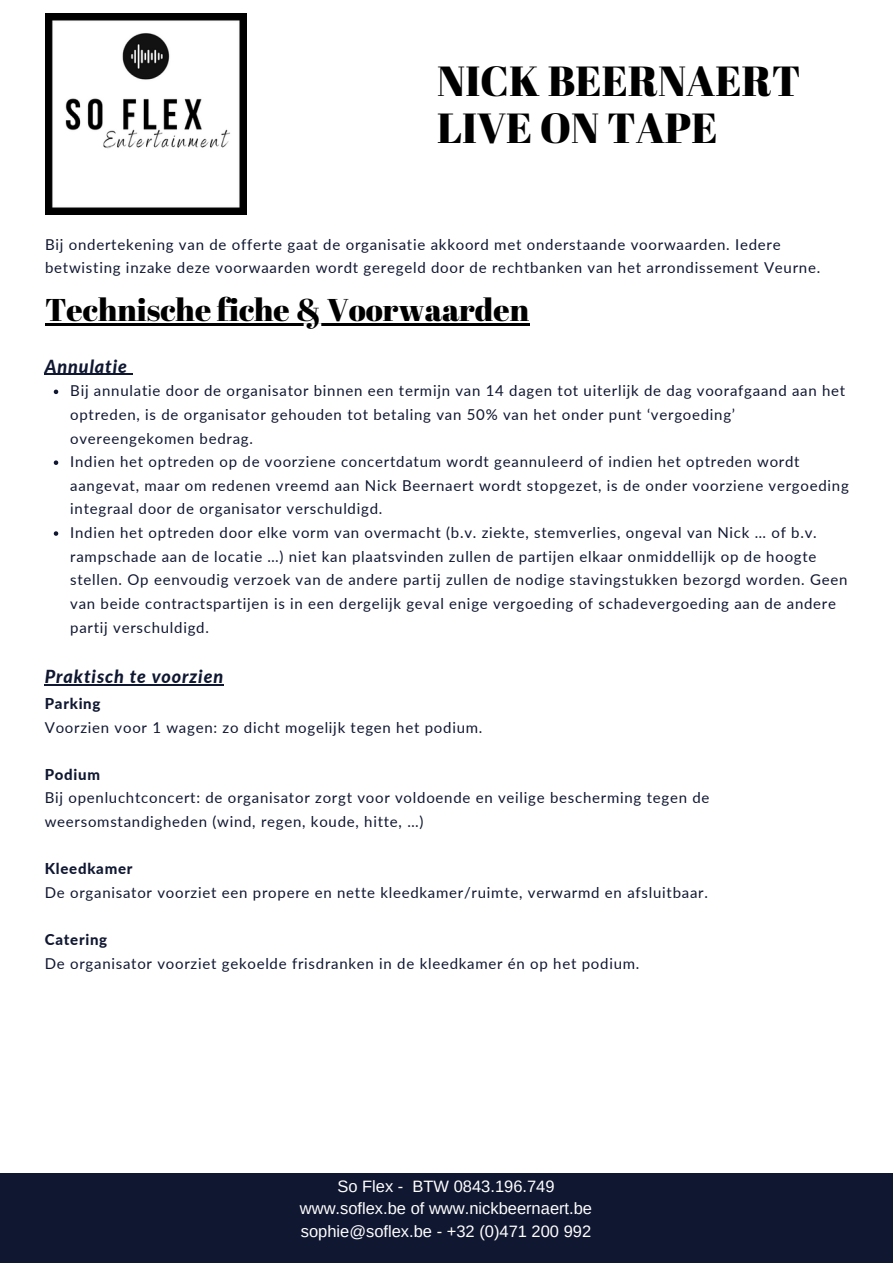
<style>
.page{position:relative;width:893px;height:1264px;background:#fff}
.page>*{position:absolute;margin:0;border:0;box-sizing:border-box;transform-origin:0 0}
.t1{font:42px "Abril Fatface";color:#000}
.t2{font:31.5px "Abril Fatface";color:#000}
.t3{font:italic 800 18px "Lato";letter-spacing:.05em;color:#101731}
.t4{font:16.5px "Arimo";color:#fff}
.t5{font:15px/23.5px "Lato";letter-spacing:.05em;color:#101731}
.t6{font:800 15px "Lato";letter-spacing:.05em;color:#101731}
</style>
<div class="page">
<div style="left:0;top:1173px;width:892px;height:89px;background:#101731"></div>
<img style="left:45px;top:14px;width:201px;height:201px">
<hr style="left:45px;top:324px;width:484px;height:2px;background:#000">
<svg style="left:54px;top:389px;width:4px;height:5px"></svg>
<svg style="left:54px;top:460px;width:4px;height:5px"></svg>
<svg style="left:54px;top:531px;width:4px;height:5px"></svg>
<hr style="left:45px;top:374px;width:83px;height:1px;background:#101731">
<hr style="left:45px;top:684px;width:179px;height:1px;background:#101731">
<p class="t1" style="left:437px;top:51px;width:365px">NICK BEERNAERT</p>
<p class="t1" style="left:437px;top:99px;width:282px">LIVE ON TAPE</p>
<p class="t5" style="left:45px;top:232px;width:776px">Bij ondertekening van de offerte gaat de organisatie akkoord met onderstaande voorwaarden. Iedere betwisting inzake deze voorwaarden wordt geregeld door de rechtbanken van het arrondissement Veurne.</p>
<p class="t2" style="left:45px;top:288px;width:485px">Technische fiche &amp; Voorwaarden</p>
<p class="t3" style="left:45px;top:355px;width:84px">Annulatie</p>
<p class="t5" style="left:70px;top:379px;width:776px">Bij annulatie door de organisator binnen een termijn van 14 dagen tot uiterlijk de dag voorafgaand aan het optreden, is de organisator gehouden tot betaling van 50% van het onder punt ‘vergoeding’ overeengekomen bedrag.</p>
<p class="t5" style="left:70px;top:449px;width:780px">Indien het optreden op de voorziene concertdatum wordt geannuleerd of indien het optreden wordt aangevat, maar om redenen vreemd aan Nick Beernaert wordt stopgezet, is de onder voorziene vergoeding integraal door de organisator verschuldigd.</p>
<p class="t5" style="left:70px;top:520px;width:778px">Indien het optreden door elke vorm van overmacht (b.v. ziekte, stemverlies, ongeval van Nick … of b.v. rampschade aan de locatie …) niet kan plaatsvinden zullen de partijen elkaar onmiddellijk op de hoogte stellen. Op eenvoudig verzoek van de andere partij zullen de nodige stavingstukken bezorgd worden. Geen van beide contractspartijen is in een dergelijk geval enige vergoeding of schadevergoeding aan de andere partij verschuldigd.</p>
<p class="t3" style="left:45px;top:665px;width:180px">Praktisch te voorzien</p>
<p class="t6" style="left:45px;top:694px;width:57px">Parking</p>
<p class="t5" style="left:45px;top:715px;width:439px">Voorzien voor 1 wagen: zo dicht mogelijk tegen het podium.</p>
<p class="t6" style="left:45px;top:765px;width:57px">Podium</p>
<p class="t5" style="left:45px;top:785px;width:666px">Bij openluchtconcert: de organisator zorgt voor voldoende en veilige bescherming tegen de weersomstandigheden (wind, regen, koude, hitte, …)</p>
<p class="t6" style="left:45px;top:859px;width:89px">Kleedkamer</p>
<p class="t5" style="left:45px;top:880px;width:664px">De organisator voorziet een propere en nette kleedkamer/ruimte, verwarmd en afsluitbaar.</p>
<p class="t6" style="left:45px;top:930px;width:64px">Catering</p>
<p class="t5" style="left:45px;top:951px;width:596px">De organisator voorziet gekoelde frisdranken in de kleedkamer én op het podium.</p>
<p class="t4" style="left:337px;top:1176px;width:219px">So Flex - BTW 0843.196.749</p>
<p class="t4" style="left:300px;top:1199px;width:294px">www.soflex.be of www.nickbeernaert.be</p>
<p class="t4" style="left:301px;top:1221px;width:292px">sophie@soflex.be - +32 (0)471 200 992</p>
</div>
